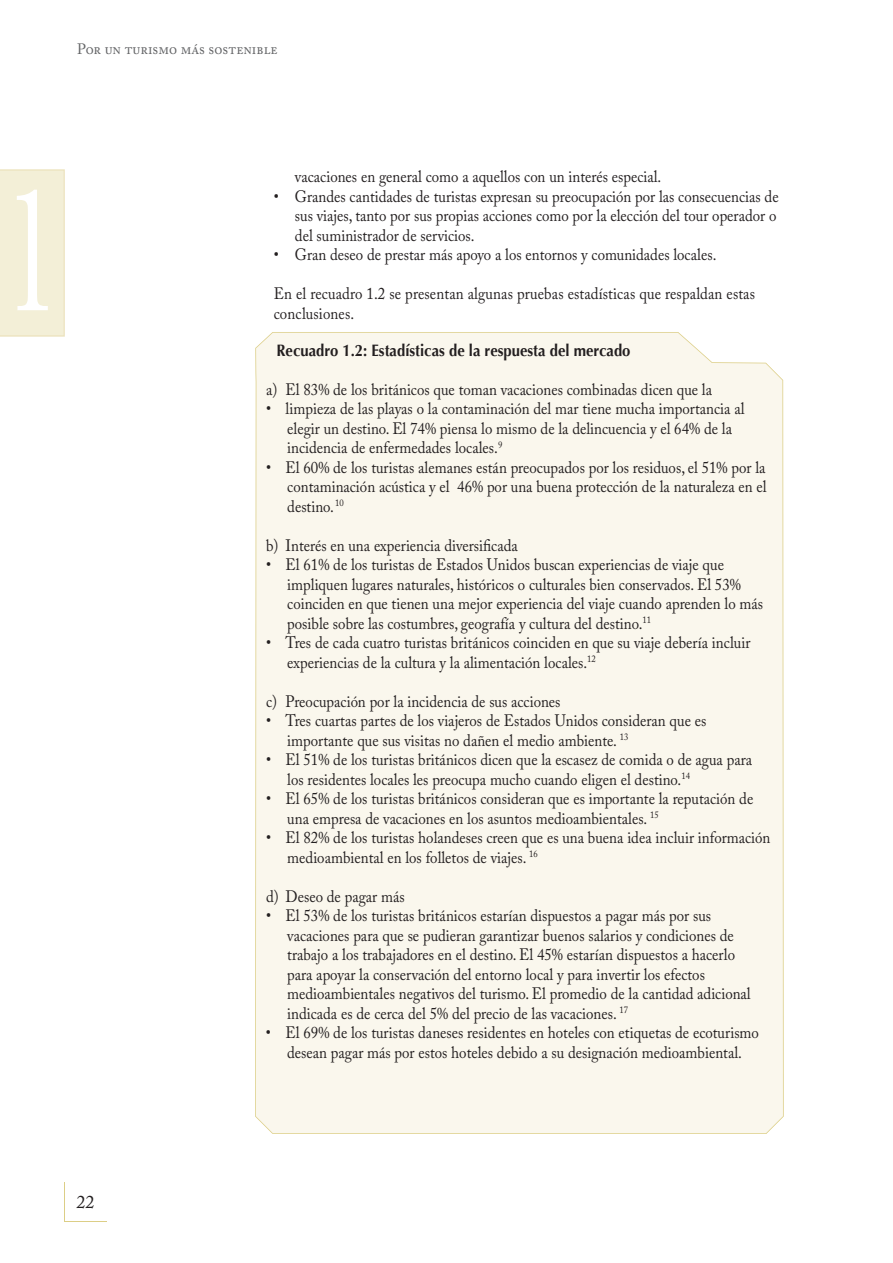
<style>
.page{position:relative;width:893px;height:1263px;background:#fff}
.page>*{position:absolute;margin:0;border:0;box-sizing:border-box;transform-origin:0 0}
.t1{font:183.75px "Baskerville";color:#fff;scale:.75 1}
.t2{font:18px "Adobe Caslon Pro";color:#231f20}
.t3{font:16.5px/19.5px "Adobe Caslon Pro";color:#231f20;scale:.9 1}
.t4{font:700 16.5px "Optima";color:#231f20;scale:.9 1}
.t5{font:15px "Adobe Caslon Pro";color:#636466;scale:.96 1}
</style>
<div class="page">
<hr style="left:64px;top:1182px;width:1px;height:40px;background:#dcce86">
<hr style="left:64px;top:1221px;width:42px;height:1px;background:#dcce86">
<div style="left:0;top:169px;width:65px;height:168px;background:#f3efd7"></div>
<div style="left:255px;top:332px;width:528px;height:802px;background:#faf7ed"></div>
<p class="t5" style="left:77px;top:43px;width:210px">Por un turismo más sostenible</p>
<h1 class="t1" style="left:-3px;top:145px;width:94px">1</h1>
<p class="t3" style="left:295px;top:168px;width:408px">vacaciones en general como a aquellos con un interés especial.</p>
<p class="t3" style="left:295px;top:188px;width:539px;text-indent:-21px">• Grandes cantidades de turistas expresan su preocupación por las consecuencias de sus viajes, tanto por sus propias acciones como por la elección del tour operador o del suministrador de servicios.</p>
<p class="t3" style="left:274px;top:246px;width:493px">• Gran deseo de prestar más apoyo a los entornos y comunidades locales.</p>
<p class="t3" style="left:274px;top:285px;width:536px">En el recuadro 1.2 se presentan algunas pruebas estadísticas que respaldan estas conclusiones.</p>
<p class="t4" style="left:276px;top:341px;width:395px">Recuadro 1.2: Estadísticas de la respuesta del mercado</p>
<p class="t3" style="left:266px;top:381px;width:497px">a) El 83% de los británicos que toman vacaciones combinadas dicen que la</p>
<p class="t3" style="left:287px;top:401px;width:509px;text-indent:-21px">• limpieza de las playas o la contaminación del mar tiene mucha importancia al elegir un destino. El 74% piensa lo mismo de la delincuencia y el 64% de la incidencia de enfermedades locales.<sup>9</sup></p>
<p class="t3" style="left:287px;top:459px;width:534px;text-align:justify;text-indent:-21px">• El 60% de los turistas alemanes están preocupados por los residuos, el 51% por la contaminación acústica y el 46% por una buena protección de la naturaleza en el destino. <sup>10</sup></p>
<p class="t3" style="left:266px;top:537px;width:281px">b) Interés en una experiencia diversificada</p>
<p class="t3" style="left:287px;top:557px;width:530px;text-indent:-21px">• El 61% de los turistas de Estados Unidos buscan experiencias de viaje que impliquen lugares naturales, históricos o culturales bien conservados. El 53% coinciden en que tienen una mejor experiencia del viaje cuando aprenden lo más posible sobre las costumbres, geografía y cultura del destino.<sup>11</sup></p>
<p class="t3" style="left:287px;top:635px;width:516px;text-indent:-21px">• Tres de cada cuatro turistas británicos coinciden en que su viaje debería incluir experiencias de la cultura y la alimentación locales.<sup>12</sup></p>
<p class="t3" style="left:266px;top:693px;width:329px">c) Preocupación por la incidencia de sus acciones</p>
<p class="t3" style="left:287px;top:713px;width:467px;text-indent:-21px">• Tres cuartas partes de los viajeros de Estados Unidos consideran que es importante que sus visitas no dañen el medio ambiente. <sup>13</sup></p>
<p class="t3" style="left:287px;top:752px;width:518px;text-indent:-21px">• El 51% de los turistas británicos dicen que la escasez de comida o de agua para los residentes locales les preocupa mucho cuando eligen el destino.<sup>14</sup></p>
<p class="t3" style="left:287px;top:791px;width:519px;text-indent:-21px">• El 65% de los turistas británicos consideran que es importante la reputación de una empresa de vacaciones en los asuntos medioambientales. <sup>15</sup></p>
<p class="t3" style="left:287px;top:830px;width:538px;text-indent:-21px">• El 82% de los turistas holandeses creen que es una buena idea incluir información medioambiental en los folletos de viajes. <sup>16</sup></p>
<p class="t3" style="left:266px;top:888px;width:155px">d) Deseo de pagar más</p>
<p class="t3" style="left:287px;top:908px;width:516px;text-indent:-21px">• El 53% de los turistas británicos estarían dispuestos a pagar más por sus vacaciones para que se pudieran garantizar buenos salarios y condiciones de trabajo a los trabajadores en el destino. El 45% estarían dispuestos a hacerlo para apoyar la conservación del entorno local y para invertir los efectos medioambientales negativos del turismo. El promedio de la cantidad adicional indicada es de cerca del 5% del precio de las vacaciones. <sup>17</sup></p>
<p class="t3" style="left:266px;top:1025px;width:549px;text-align:center">• El 69% de los turistas daneses residentes en hoteles con etiquetas de ecoturismo desean pagar más por estos hoteles debido a su designación medioambiental.</p>
<p class="t2" style="left:77px;top:1195px;width:19px">22</p>
</div>
